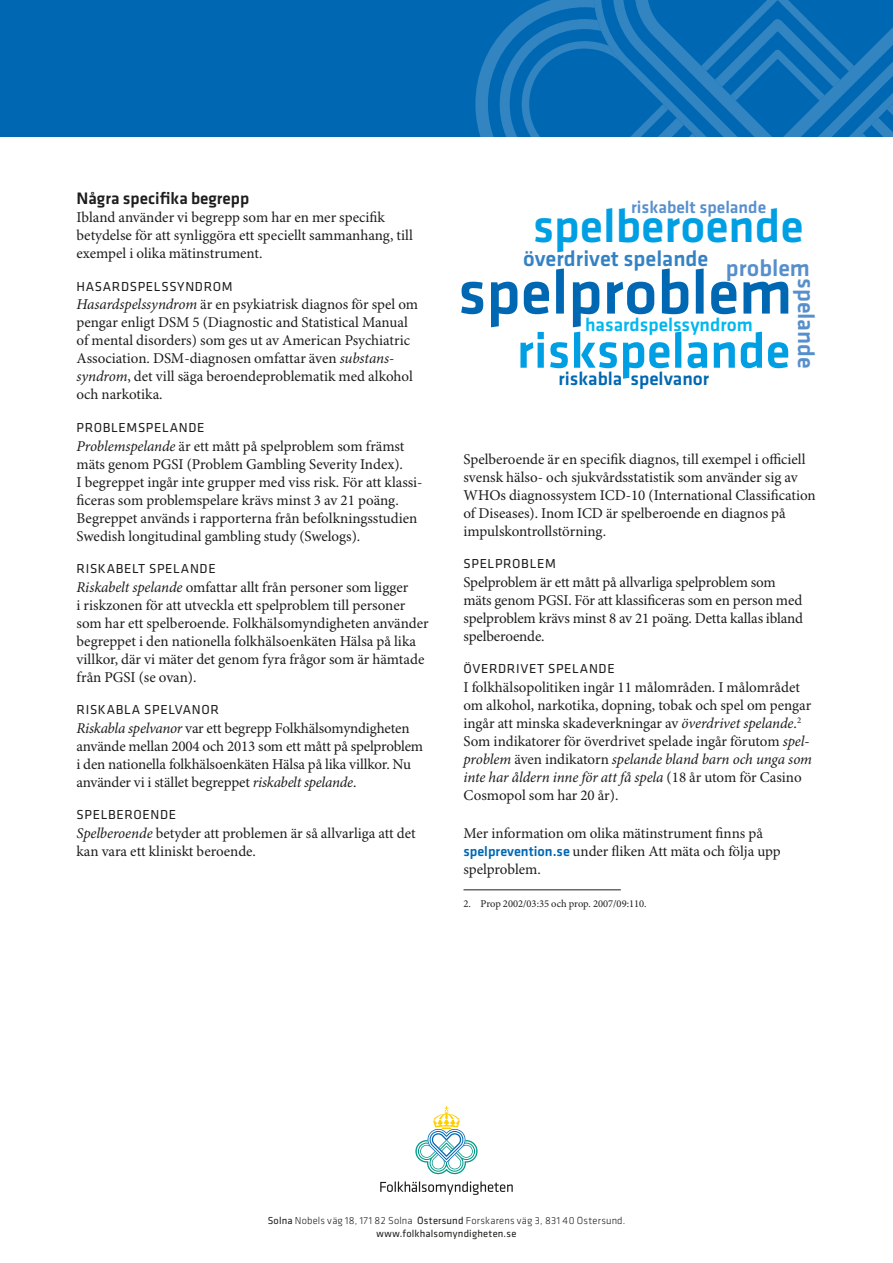
<style>
.page{position:relative;width:893px;height:1263px;background:#fff}
.page>*{position:absolute;margin:0;border:0;box-sizing:border-box;transform-origin:0 0}
.t1{font:500 64.2px "Klavika";color:#0068b3}
.t2{font:500 51.3px "Klavika";color:#009fe3}
.t3{font:500 48.15px "Klavika";color:#009fe3}
.t4{font:500 24px "Klavika";color:#578fcc}
.t5{font:500 22.5px "Klavika";color:#3481c3}
.t6{font:500 19.2px "Klavika";color:#00b8ee}
.t7{font:500 19.2px "Klavika";color:#0068b3}
.t8{font:500 17.7px "Klavika";color:#578fcc}
.t9{font:500 17.25px "Klavika";color:#1d1d1b}
.t10{font:15px/18px "Minion Pro";letter-spacing:-.005em;color:#1d1d1b}
.t11{font:13.5px "Klavika";letter-spacing:.05em;color:#1d1d1b}
.t12{font:300 10.5px/12.8px "Klavika";letter-spacing:.02em;color:#1d1d1b;text-align:center}
.t13{font:10.5px "Minion Pro";color:#1d1d1b}
.s1{font-style:italic}
.s2{font-family:"Klavika";font-weight:500;font-size:14.25px;color:#0068b3}
.s3{font-weight:400}
</style>
<div class="page">
<div style="left:0;top:0;width:893px;height:137px;background:#0068b3"></div>
<svg style="left:475px;top:15px;width:47px;height:122px"></svg>
<svg style="left:500px;top:19px;width:22px;height:118px"></svg>
<svg style="left:522px;top:0;width:371px;height:137px"></svg>
<svg style="left:380px;top:1181px;width:133px;height:14px"></svg>
<svg style="left:415px;top:1106px;width:63px;height:68px"></svg>
<hr style="left:463px;top:889px;width:158px;height:1px;background:#1d1d1b">
<p class="t9" style="left:77px;top:189px;width:174px">Några specifika begrepp</p>
<p class="t10" style="left:77px;top:209px;width:338px">Ibland använder vi begrepp som har en mer specifik betydelse för att synliggöra ett speciellt sammanhang, till exempel i olika mätinstrument.</p>
<p class="t11" style="left:77px;top:279px;width:157px">HASARDSPELSSYNDROM</p>
<p class="t10" style="left:77px;top:296px;width:343px"><span class="s1">Hasardspelssyndrom</span> är en psykiatrisk diagnos för spel om pengar enligt DSM 5 (Diagnostic and Statistical Manual of mental disorders) som ges ut av American Psychiatric Association. DSM-diagnosen omfattar även <span class="s1">substans&shy;syndrom</span>, det vill säga beroendeproblematik med alkohol och narkotika.</p>
<p class="t11" style="left:77px;top:420px;width:129px">PROBLEMSPELANDE</p>
<p class="t10" style="left:77px;top:437px;width:348px"><span class="s1">Problemspelande</span> är ett mått på spelproblem som främst mäts genom PGSI (Problem Gambling Severity Index).<br>I begreppet ingår inte grupper med viss risk. För att klassi&shy;ficeras som problemspelare krävs minst 3 av 21 poäng.<br>Begreppet används i rapporterna från befolkningsstudien Swedish longitudinal gambling study (Swelogs).</p>
<p class="t11" style="left:77px;top:561px;width:141px">RISKABELT SPELANDE</p>
<p class="t10" style="left:77px;top:578px;width:354px"><span class="s1">Riskabelt spelande</span> omfattar allt från personer som ligger<br>i riskzonen för att utveckla ett spelproblem till personer som har ett spelberoende. Folkhälsomyndigheten använder begreppet i den nationella folkhälsoenkäten Hälsa på lika villkor, där vi mäter det genom fyra frågor som är hämtade från PGSI (se ovan).</p>
<p class="t11" style="left:77px;top:702px;width:144px">RISKABLA SPELVANOR</p>
<p class="t10" style="left:77px;top:720px;width:348px"><span class="s1">Riskabla spelvanor</span> var ett begrepp Folkhälsomyndigheten använde mellan 2004 och 2013 som ett mått på spelproblem i den nationella folkhälsoenkäten Hälsa på lika villkor. Nu använder vi i stället begreppet <span class="s1">riskabelt spelande</span>.</p>
<p class="t11" style="left:77px;top:807px;width:101px">SPELBEROENDE</p>
<p class="t10" style="left:77px;top:825px;width:341px"><span class="s1">Spelberoende</span> betyder att problemen är så allvarliga att det kan vara ett kliniskt beroende.</p>
<p class="t8" style="left:631px;top:198px;width:137px">riskabelt spelande</p>
<h3 class="t3" style="left:533px;top:199px;width:272px">spelberoende</h3>
<h3 class="t5" style="left:523px;top:246px;width:187px">överdrivet spelande</h3>
<h3 class="t4" style="left:726px;top:255px;width:86px">problem</h3>
<h3 class="t4" style="left:819px;top:278px;width:92px;rotate:90deg">spelande</h3>
<h1 class="t1" style="left:458px;top:257px;width:336px">spelproblem</h1>
<h2 class="t2" style="left:517px;top:323px;width:275px">riskspelande</h2>
<p class="t6" style="left:585px;top:314px;width:169px">hasardspelssyndrom</p>
<p class="t7" style="left:558px;top:369px;width:152px">riskabla spelvanor</p>
<p class="t10" style="left:463px;top:451px;width:354px">Spelberoende är en specifik diagnos, till exempel i officiell svensk hälso- och sjukvårdsstatistik som använder sig av WHOs diagnossystem ICD-10 (International Classification of Diseases). Inom ICD är spelberoende en diagnos på impulskontrollstörning.</p>
<p class="t11" style="left:463px;top:556px;width:94px">SPELPROBLEM</p>
<p class="t10" style="left:463px;top:574px;width:341px">Spelproblem är ett mått på allvarliga spelproblem som mäts genom PGSI. För att klassificeras som en person med spelproblem krävs minst 8 av 21 poäng. Detta kallas ibland spelberoende.</p>
<p class="t11" style="left:463px;top:661px;width:153px">ÖVERDRIVET SPELANDE</p>
<p class="t10" style="left:463px;top:679px;width:350px">I folkhälsopolitiken ingår 11 målområden. I målområdet om alkohol, narkotika, dopning, tobak och spel om pengar ingår att minska skadeverkningar av <span class="s1">överdrivet spelande</span>.<sup>2<br></sup>Som indikatorer för överdrivet spelade ingår förutom <span class="s1">spel&shy;problem</span> även indikatorn <span class="s1">spelande bland barn och unga som inte har åldern inne för att få spela</span> (18 år utom för Casino Cosmopol som har 20 år).</p>
<p class="t10" style="left:463px;top:824px;width:319px">Mer information om olika mätinstrument finns på <span class="s2">spelprevention.se</span> under fliken Att mäta och följa upp spelproblem.</p>
<p class="t13" style="left:463px;top:897px;width:185px">2. Prop 2002/03:35 och prop. 2007/09:110.</p>
<p class="t12" style="left:268px;top:1215px;width:359px"><span class="s3">Solna</span> Nobels väg 18, 171 82 Solna <span class="s3">Östersund</span> Forskarens väg 3, 831 40 Östersund. <span class="s3">www.folkhalsomyndigheten.se</span></p>
</div>
